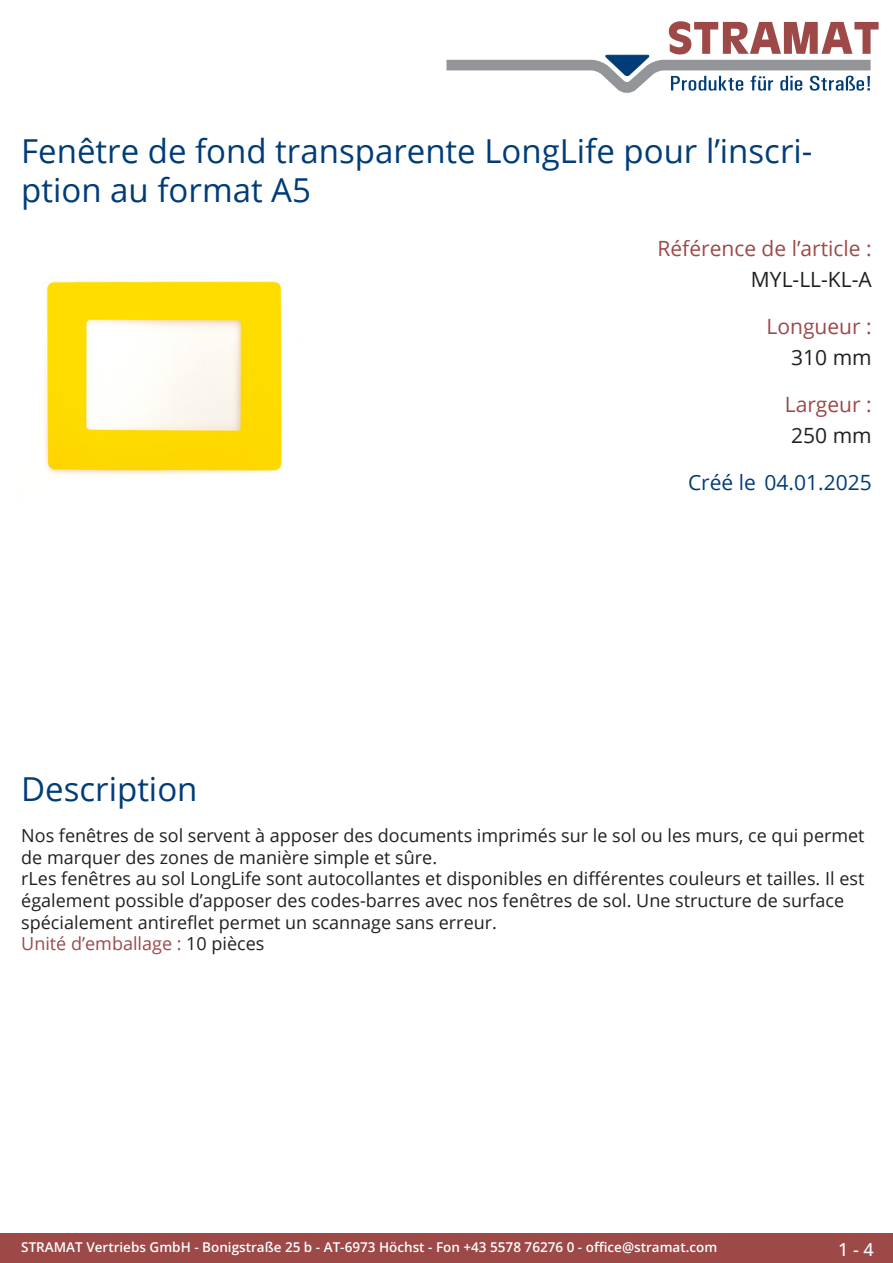
<style>
.page{position:relative;width:893px;height:1263px;background:#fff}
.page>*{position:absolute;margin:0;border:0;box-sizing:border-box;transform-origin:0 0}
.Produkttitel{font:33px/39.6px "Open Sans";color:#003d78}
.TechDaten_Überschrif{font:21px "Open Sans";color:#9c4948}
.TechDaten_Inhalt{font:21px "Open Sans";color:#231f20}
.Erstellungsdatum{font:21px "Open Sans";color:#003d78}
.Beschreibung_Text{font:18px/21.6px "Open Sans";color:#231f20}
.t1{font:500 18px "Open Sans";color:#fff}
.t2{font:600 13.5px "Open Sans";color:#fff}
.s1{color:#9c4948}
</style>
<div class="page">
<div style="left:0;top:1233px;width:893px;height:30px;background:#9c4948"></div>
<svg style="left:446px;top:21px;width:433px;height:72px"></svg>
<img style="left:43px;top:281px;width:240px;height:195px">
<p class="Produkttitel" style="left:21px;top:130px;width:793px">Fenêtre de fond transparente LongLife pour l’inscri&shy;ption au format A5</p>
<p class="TechDaten_Überschrif" style="left:657px;top:234px;width:216px">Référence de l’article :</p>
<p class="TechDaten_Inhalt" style="left:751px;top:265px;width:122px">MYL-LL-KL-A</p>
<p class="TechDaten_Überschrif" style="left:766px;top:312px;width:107px">Longueur :</p>
<p class="TechDaten_Inhalt" style="left:791px;top:343px;width:82px">310 mm</p>
<p class="TechDaten_Überschrif" style="left:785px;top:390px;width:88px">Largeur :</p>
<p class="TechDaten_Inhalt" style="left:791px;top:421px;width:82px">250 mm</p>
<p class="Erstellungsdatum" style="left:688px;top:468px;width:185px">Créé le 04.01.2025</p>
<p class="Produkttitel" style="left:21px;top:768px;width:178px">Description</p>
<p class="Beschreibung_Text" style="left:21px;top:824px;width:845px">Nos fenêtres de sol servent à apposer des documents imprimés sur le sol ou les murs, ce qui permet de marquer des zones de manière simple et sûre.<br>rLes fenêtres au sol LongLife sont autocollantes et disponibles en différentes couleurs et tailles. Il est également possible d’apposer des codes-barres avec nos fenêtres de sol. Une structure de surface spécialement antireflet permet un scannage sans erreur.<br><span class="s1">Unité d’emballage :</span> 10 pièces</p>
<p class="t2" style="left:21px;top:1238px;width:698px">STRAMAT Vertriebs GmbH - Bonigstraße 25 b - AT-6973 Höchst - Fon +43 5578 76276 0 - office@stramat.com</p>
<p class="t1" style="left:838px;top:1237px;width:37px">1 - 4</p>
</div>
